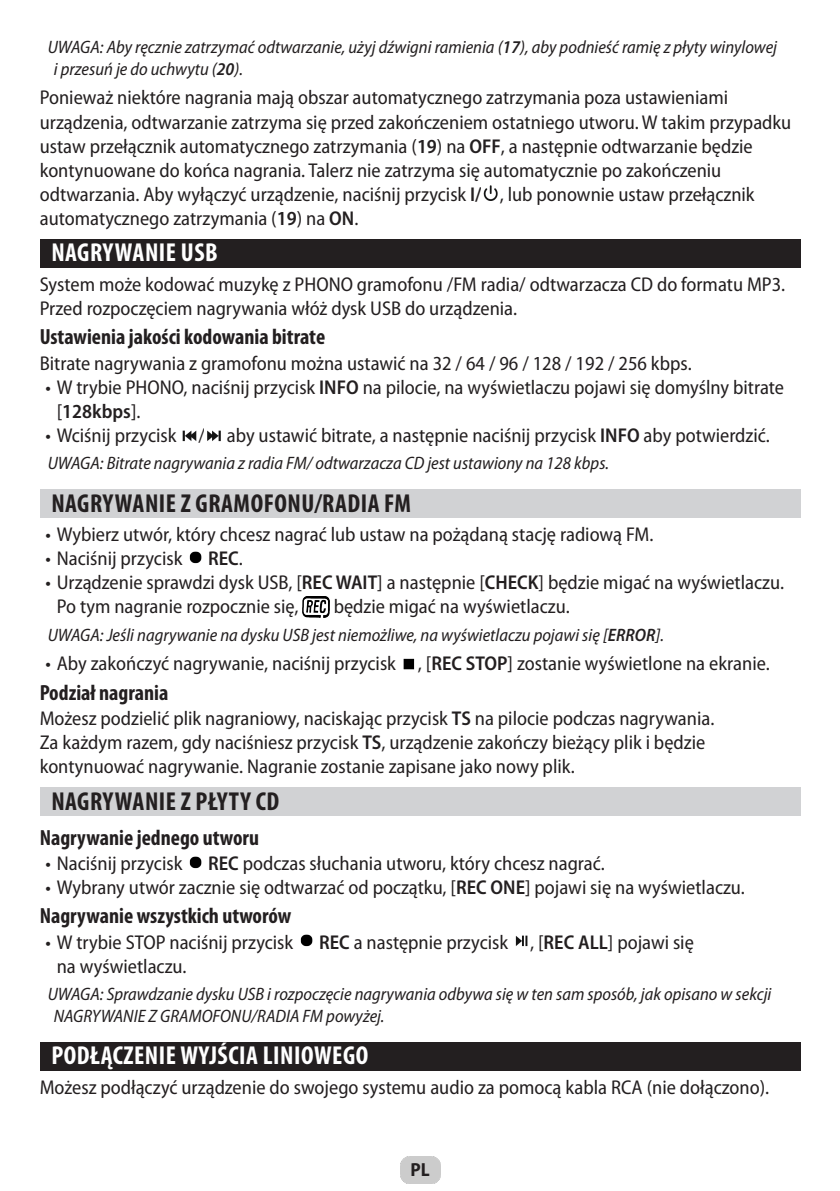
<style>
.page{position:relative;width:840px;height:1191px;background:#fff}
.page>*{position:absolute;margin:0;border:0;box-sizing:border-box;transform-origin:0 0}
.Podnadpis{font:700 condensed 26px "Myriad Pro";letter-spacing:.02em;color:#231f20}
.Nadpis{font:700 condensed 26px "Myriad Pro";letter-spacing:.02em;color:#fff}
.Tučný_text{font:700 condensed 22px "Myriad Pro";color:#231f20}
.Text{font:semi-condensed 20px/24px "Myriad Pro";color:#231f20}
.t1{font:600 semi-condensed 20px "Myriad Pro";color:#231f20}
.t2{font:700 semi-condensed 19px "Myriad Pro";color:#231f20}
.Note{font:italic semi-condensed 18px/21.6px "Myriad Pro";color:#231f20}
.s1{font-weight:600}
.s2{font-weight:400}
</style>
<div class="page">
<img style="left:400px;top:1157px;width:40px;height:26px">
<div style="left:40px;top:239px;width:759px;height:29px;background:#231f20"></div>
<div style="left:40px;top:489px;width:759px;height:29px;background:#d1d2d4"></div>
<div style="left:40px;top:787px;width:759px;height:29px;background:#d1d2d4"></div>
<div style="left:40px;top:1042px;width:759px;height:28px;background:#231f20"></div>
<img style="left:483px;top:185px;width:15px;height:16px">
<img style="left:182px;top:430px;width:15px;height:12px">
<img style="left:207px;top:430px;width:14px;height:12px">
<img style="left:189px;top:551px;width:13px;height:13px">
<img style="left:302px;top:597px;width:27px;height:20px">
<img style="left:403px;top:658px;width:12px;height:12px">
<img style="left:189px;top:856px;width:13px;height:13px">
<img style="left:300px;top:934px;width:13px;height:13px">
<img style="left:515px;top:935px;width:13px;height:12px">
<p class="Note" style="left:54px;top:36px;width:724px;text-indent:-6px">UWAGA: Aby ręcznie zatrzymać odtwarzanie, użyj dźwigni ramienia (<span class="s1">17</span>), aby podnieść ramię z płyty winylowej i przesuń je do uchwytu (<span class="s1">20</span>).</p>
<p class="Text" style="left:40px;top:85px;width:752px">Ponieważ niektóre nagrania mają obszar automatycznego zatrzymania poza ustawieniami urządzenia, odtwarzanie zatrzyma się przed zakończeniem ostatniego utworu. W takim przypadku ustaw przełącznik automatycznego zatrzymania (<span class="s1">19</span>) na <span class="s1">OFF</span>, a następnie odtwarzanie będzie kontynuowane do końca nagrania. Talerz nie zatrzyma się automatycznie po zakończeniu odtwarzania. Aby wyłączyć urządzenie, naciśnij przycisk <span class="s1">I/</span> , lub ponownie ustaw przełącznik automatycznego zatrzymania (<span class="s1">19</span>) na <span class="s1">ON</span>.</p>
<p class="Nadpis" style="left:51px;top:236px;width:168px">NAGRYWANIE USB</p>
<p class="Text" style="left:40px;top:272px;width:746px">System może kodować muzykę z PHONO gramofonu /FM radia/ odtwarzacza CD do formatu MP3.<br>Przed rozpoczęciem nagrywania włóż dysk USB do urządzenia.</p>
<p class="Tučný_text" style="left:40px;top:323px;width:287px">Ustawienia jakości kodowania bitrate</p>
<p class="Text" style="left:40px;top:351px;width:653px">Bitrate nagrywania z gramofonu można ustawić na 32 / 64 / 96 / 128 / 192 / 256 kbps.</p>
<p class="Text" style="left:57px;top:375px;width:728px;text-indent:-11px">• W trybie PHONO, naciśnij przycisk <span class="s1">INFO</span> na pilocie, na wyświetlaczu pojawi się domyślny bitrate [<span class="s1">128kbps</span>].</p>
<p class="Text" style="left:45px;top:423px;width:725px">• Wciśnij przycisk / aby ustawić bitrate, a następnie naciśnij przycisk <span class="s1">INFO</span> aby potwierdzić.</p>
<p class="Note" style="left:48px;top:452px;width:562px">UWAGA: Bitrate nagrywania z radia FM/ odtwarzacza CD jest ustawiony na 128 kbps.</p>
<p class="Podnadpis" style="left:51px;top:487px;width:361px">NAGRYWANIE Z GRAMOFONU/RADIA FM</p>
<p class="Text" style="left:45px;top:522px;width:609px">• Wybierz utwór, który chcesz nagrać lub ustaw na pożądaną stację radiową FM.</p>
<p class="Text" style="left:45px;top:546px;width:138px">• Naciśnij przycisk</p>
<p class="t1" style="left:208px;top:546px;width:36px">REC<span class="s2">.</span></p>
<p class="Text" style="left:57px;top:570px;width:728px;text-indent:-11px">• Urządzenie sprawdzi dysk USB, [<span class="s1">REC WAIT</span>] a następnie [<span class="s1">CHECK</span>] będzie migać na wyświetlaczu.<br>Po tym nagranie rozpocznie się,</p>
<p class="Text" style="left:333px;top:594px;width:237px">będzie migać na wyświetlaczu.</p>
<p class="Note" style="left:48px;top:623px;width:617px">UWAGA: Jeśli nagrywanie na dysku USB jest niemożliwe, na wyświetlaczu pojawi się [<span class="s1">ERROR</span>].</p>
<p class="Text" style="left:45px;top:651px;width:725px">• Aby zakończyć nagrywanie, naciśnij przycisk , [<span class="s1">REC STOP</span>] zostanie wyświetlone na ekranie.</p>
<p class="Tučný_text" style="left:40px;top:678px;width:130px">Podział nagrania</p>
<p class="Text" style="left:40px;top:706px;width:676px">Możesz podzielić plik nagraniowy, naciskając przycisk <span class="s1">TS</span> na pilocie podczas nagrywania.<br>Za każdym razem, gdy naciśniesz przycisk <span class="s1">TS</span>, urządzenie zakończy bieżący plik i będzie kontynuować nagrywanie. Nagranie zostanie zapisane jako nowy plik.</p>
<p class="Podnadpis" style="left:51px;top:785px;width:229px">NAGRYWANIE Z PŁYTY CD</p>
<p class="Tučný_text" style="left:40px;top:823px;width:221px">Nagrywanie jednego utworu</p>
<p class="Text" style="left:45px;top:851px;width:138px">• Naciśnij przycisk</p>
<p class="Text" style="left:208px;top:851px;width:398px"><span class="s1">REC</span> podczas słuchania utworu, który chcesz nagrać.</p>
<p class="Text" style="left:45px;top:875px;width:700px">• Wybrany utwór zacznie się odtwarzać od początku, [<span class="s1">REC ONE</span>] pojawi się na wyświetlaczu.</p>
<p class="Tučný_text" style="left:40px;top:902px;width:253px">Nagrywanie wszystkich utworów</p>
<p class="Text" style="left:45px;top:930px;width:249px">• W trybie STOP naciśnij przycisk</p>
<p class="Text" style="left:319px;top:930px;width:376px"><span class="s1">REC</span> a następnie przycisk , [<span class="s1">REC ALL</span>] pojawi się</p>
<p class="Text" style="left:57px;top:954px;width:131px">na wyświetlaczu.</p>
<p class="Note" style="left:54px;top:983px;width:718px;text-indent:-6px">UWAGA: Sprawdzanie dysku USB i rozpoczęcie nagrywania odbywa się w ten sam sposób, jak opisano w sekcji<br>NAGRYWANIE Z GRAMOFONU/RADIA FM powyżej.</p>
<p class="Nadpis" style="left:51px;top:1039px;width:318px">PODŁĄCZENIE WYJŚCIA LINIOWEGO</p>
<p class="Text" style="left:40px;top:1075px;width:730px">Możesz podłączyć urządzenie do swojego systemu audio za pomocą kabla RCA (nie dołączono).</p>
<p class="t2" style="left:410px;top:1157px;width:21px">PL</p>
</div>
